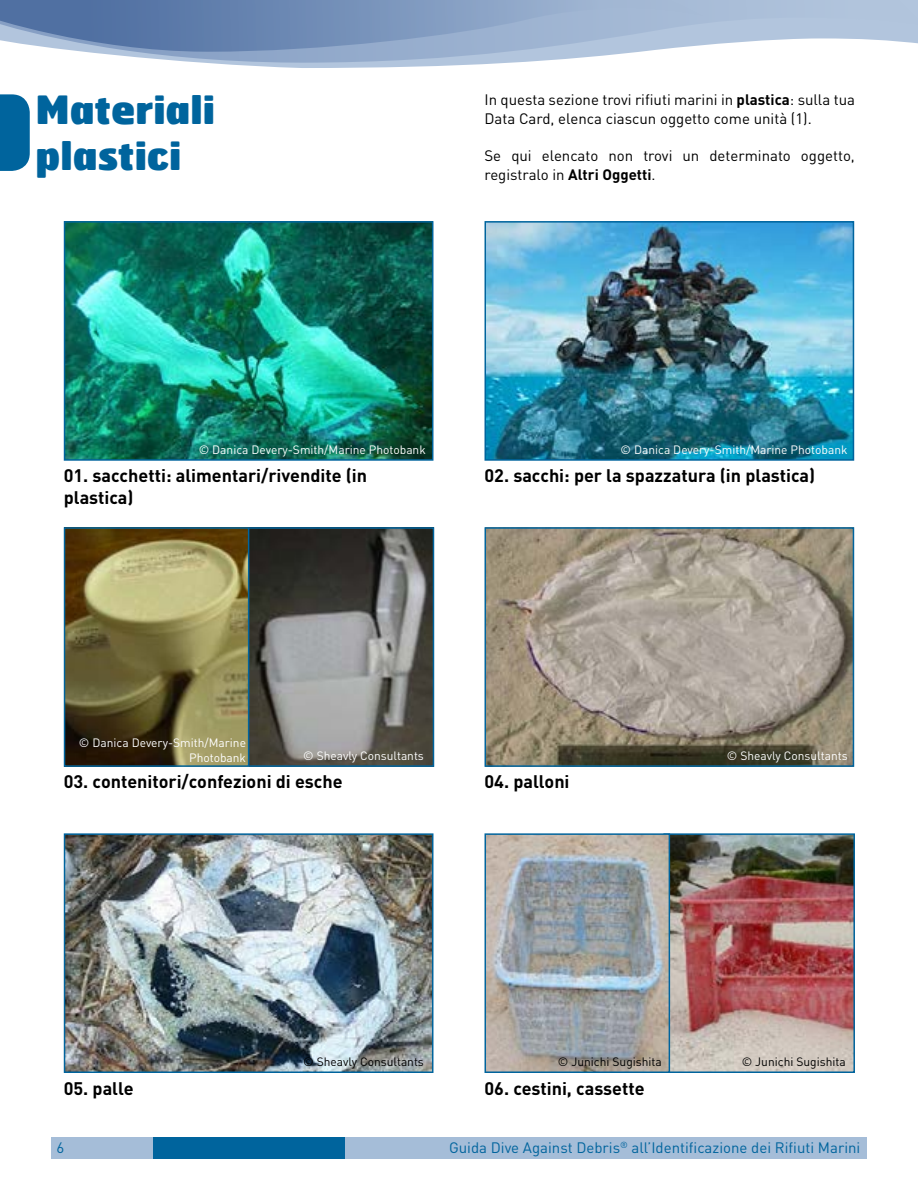
<style>
.page{position:relative;width:918px;height:1188px;background:#fff}
.page>*{position:absolute;margin:0;border:0;box-sizing:border-box;transform-origin:0 0}
.t1{font:900 39px/46.8px "Hermes FB";color:#00649d}
.t2{font:700 18px/21.6px "DINOT";color:#000}
.t3{font:15px/18.8px "DINOT";color:#000}
.t4{font:15px "DINOT";color:#00649d}
.t5{font:12px/14.4px "DINOT";color:#fff;text-align:right}
.t6{font:12px "DINOT";color:#000}
.s1{font-weight:700}
</style>
<div class="page">
<div style="left:51px;top:1137px;width:816px;height:21px;background:#a5bdd8"></div>
<div style="left:153px;top:1137px;width:191px;height:21px;background:#00649d"></div>
<svg style="left:223px;top:64px;width:261px;height:4px"></svg>
<svg style="left:87px;top:0;width:831px;height:64px;fill:#b2c5dd"></svg>
<svg style="left:0;top:0;width:709px;height:52px;background:#829bc0"></svg>
<img style="left:67px;top:224px;width:363px;height:234px">
<div style="left:64px;top:221px;width:369px;height:240px;border:2px solid #00649d"></div>
<img style="left:488px;top:224px;width:363px;height:234px">
<div style="left:485px;top:221px;width:369px;height:240px;border:2px solid #00649d"></div>
<img style="left:249px;top:530px;width:182px;height:234px">
<div style="left:246px;top:527px;width:188px;height:240px;border:2px solid #00649d"></div>
<img style="left:488px;top:530px;width:363px;height:234px">
<div style="left:485px;top:527px;width:369px;height:240px;border:2px solid #00649d"></div>
<img style="left:67px;top:836px;width:363px;height:234px">
<div style="left:64px;top:833px;width:369px;height:240px;border:2px solid #00649d"></div>
<img style="left:670px;top:836px;width:182px;height:234px">
<div style="left:663px;top:833px;width:192px;height:240px;border:2px solid #00649d"></div>
<img style="left:67px;top:530px;width:179px;height:234px">
<div style="left:64px;top:527px;width:185px;height:240px;border:2px solid #00649d"></div>
<img style="left:488px;top:836px;width:179px;height:234px">
<div style="left:485px;top:833px;width:185px;height:240px;border:2px solid #00649d"></div>
<svg style="left:0;top:94px;width:30px;height:77px;background:#116ea3"></svg>
<h1 class="t1" style="left:36px;top:84px;width:181px">Materiali plastici</h1>
<p class="t3" style="left:485px;top:90px;width:372px">In questa sezione trovi rifiuti marini in <span class="s1">plastica</span>: sulla tua<br>Data Card, elenca ciascun oggetto come unità (1).</p>
<p class="t3" style="left:485px;top:146px;width:372px">Se qui elencato non trovi un determinato oggetto, registralo in <span class="s1">Altri Oggetti</span>.</p>
<p class="t5" style="left:199px;top:442px;width:229px">© Danica Devery-Smith/Marine Photobank</p>
<p class="t5" style="left:620px;top:442px;width:229px">© Danica Devery-Smith/Marine Photobank</p>
<p class="t2" style="left:64px;top:464px;width:305px">01. sacchetti: alimentari/rivendite (in plastica)</p>
<p class="t2" style="left:485px;top:464px;width:332px">02. sacchi: per la spazzatura (in plastica)</p>
<p class="t5" style="left:79px;top:736px;width:169px">© Danica Devery-Smith/Marine<br>Photobank</p>
<p class="t5" style="left:303px;top:748px;width:122px">© Sheavly Consultants</p>
<p class="t5" style="left:727px;top:748px;width:122px">© Sheavly Consultants</p>
<p class="t2" style="left:64px;top:771px;width:280px">03. contenitori/confezioni di esche</p>
<p class="t2" style="left:485px;top:771px;width:87px">04. palloni</p>
<p class="t6" style="left:303px;top:1054px;width:122px">© Sheavly Consultants</p>
<p class="t6" style="left:558px;top:1054px;width:106px">© Junichi Sugishita</p>
<p class="t6" style="left:742px;top:1054px;width:106px">© Junichi Sugishita</p>
<p class="t2" style="left:64px;top:1077px;width:71px">05. palle</p>
<p class="t2" style="left:485px;top:1077px;width:162px">06. cestini, cassette</p>
<p class="t4" style="left:56px;top:1139px;width:9px">6</p>
<p class="t4" style="left:449px;top:1138px;width:413px">Guida Dive Against Debris<sup>®</sup> all’Identificazione dei Rifiuti Marini</p>
</div>
